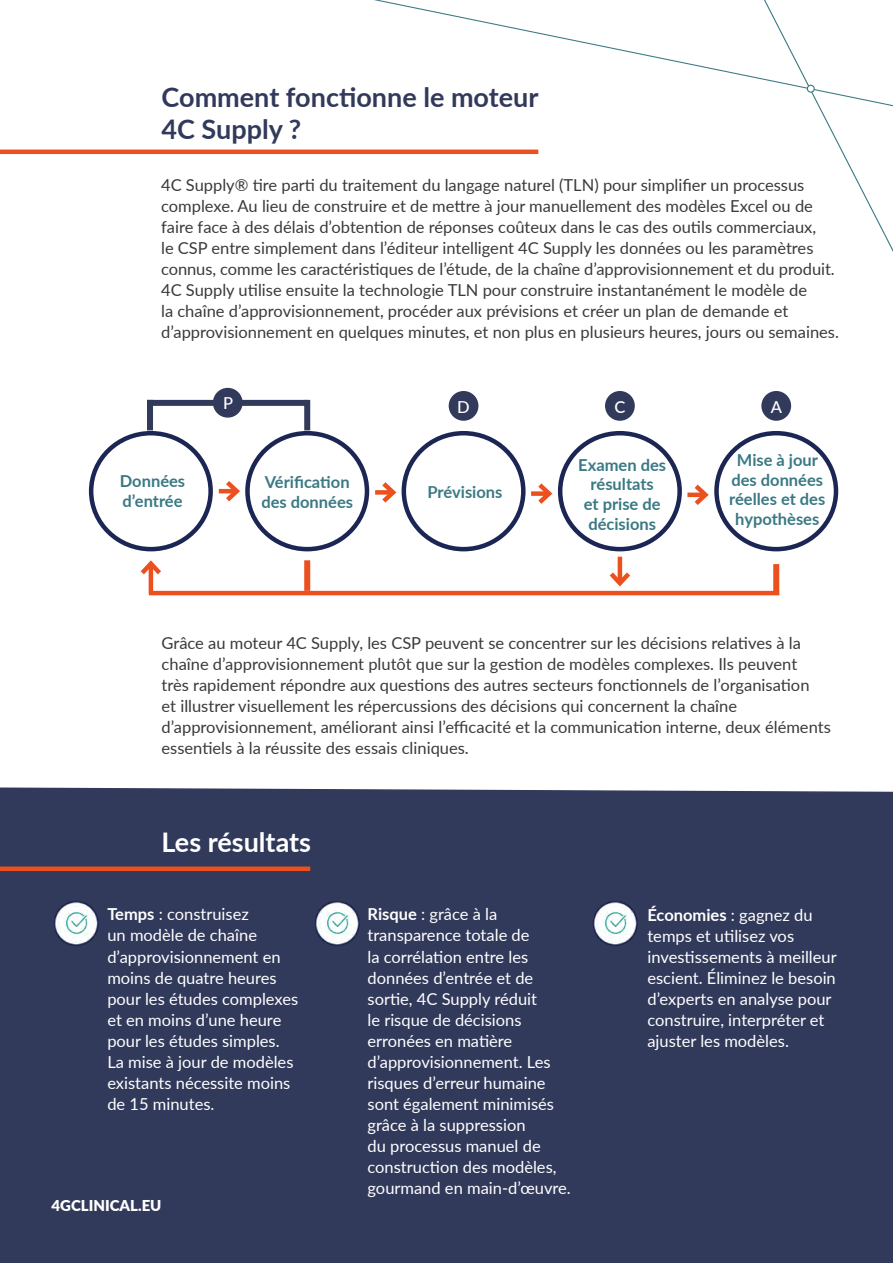
<style>
.page{position:relative;width:893px;height:1263px;background:#fff}
.page>*{position:absolute;margin:0;border:0;box-sizing:border-box;transform-origin:0 0}
.t1{font:700 27px/32.4px "Lato";color:#323a5b}
.t2{font:700 27px "Lato";color:#fff}
.t3{font:16.5px/21px "Lato";color:#393a39}
.t4{font:16.5px/21px "Lato";color:#fff}
.t5{font:700 16.5px/19.8px "Lato";color:#3a7984}
.t6{font:500 16.5px "Lato";color:#fff}
.t7{font:900 15px "Lato";color:#fff}
.s1{font-weight:700}
</style>
<div class="page">
<hr style="left:0;top:150px;width:538px;height:4px;background:#eb501e">
<div style="left:0;top:787px;width:893px;height:476px;background:#323a5b"></div>
<div style="left:0;top:866px;width:310px;height:5px;background:#eb501e"></div>
<svg style="left:374px;top:0;width:390px;height:80px"></svg>
<svg style="left:764px;top:0;width:129px;height:252px"></svg>
<div style="left:807px;top:85px;width:7px;height:7px;background:#fff;border-radius:50%"></div>
<div style="left:807px;top:85px;width:8px;height:8px;border:1px solid #3a7984;border-radius:50%"></div>
<div style="left:773px;top:564px;width:6px;height:31px;background:#eb501e"></div>
<div style="left:245px;top:431px;width:124px;height:120px;border:4px solid #1c2654;border-radius:50%"></div>
<div style="left:402px;top:431px;width:124px;height:120px;border:4px solid #1c2654;border-radius:50%"></div>
<div style="left:89px;top:431px;width:124px;height:120px;border:4px solid #1c2654;border-radius:50%"></div>
<div style="left:714px;top:431px;width:124px;height:120px;border:4px solid #1c2654;border-radius:50%"></div>
<div style="left:558px;top:431px;width:124px;height:120px;border:4px solid #1c2654;border-radius:50%"></div>
<hr style="left:149px;top:591px;width:630px;height:4px;background:#eb501e">
<hr style="left:618px;top:557px;width:4px;height:26px;background:#eb501e">
<svg style="left:609px;top:568px;width:21px;height:19px"></svg>
<div style="left:304px;top:560px;width:6px;height:31px;background:#eb501e"></div>
<hr style="left:149px;top:564px;width:4px;height:30px;background:#eb501e">
<svg style="left:140px;top:560px;width:21px;height:19px"></svg>
<hr style="left:219px;top:489px;width:18px;height:4px;background:#eb501e">
<svg style="left:221px;top:481px;width:19px;height:21px"></svg>
<div style="left:375px;top:490px;width:18px;height:5px;background:#eb501e"></div>
<svg style="left:377px;top:482px;width:20px;height:21px"></svg>
<div style="left:531px;top:491px;width:18px;height:5px;background:#eb501e"></div>
<svg style="left:533px;top:483px;width:20px;height:21px"></svg>
<svg style="left:687px;top:493px;width:3px;height:4px"></svg>
<svg style="left:690px;top:484px;width:19px;height:21px"></svg>
<div style="left:147px;top:400px;width:6px;height:30px;background:#323a5b"></div>
<div style="left:304px;top:400px;width:6px;height:30px;background:#323a5b"></div>
<div style="left:147px;top:400px;width:160px;height:6px;background:#323a5b"></div>
<div style="left:214px;top:389px;width:28px;height:28px;background:#323a5b;border-radius:50%"></div>
<div style="left:213px;top:388px;width:30px;height:30px;border:2px solid #323a5b;border-radius:50%"></div>
<div style="left:449px;top:392px;width:29px;height:28px;background:#323a5b;border-radius:50%"></div>
<div style="left:449px;top:391px;width:29px;height:30px;border:2px solid #323a5b;border-radius:50%"></div>
<div style="left:606px;top:392px;width:28px;height:28px;background:#323a5b;border-radius:50%"></div>
<div style="left:605px;top:391px;width:30px;height:30px;border:2px solid #323a5b;border-radius:50%"></div>
<div style="left:762px;top:392px;width:28px;height:28px;background:#323a5b;border-radius:50%"></div>
<div style="left:761px;top:391px;width:30px;height:30px;border:2px solid #323a5b;border-radius:50%"></div>
<img style="left:51px;top:898px;width:49px;height:49px">
<img style="left:312px;top:898px;width:49px;height:49px">
<img style="left:590px;top:898px;width:49px;height:49px">
<h1 class="t1" style="left:162px;top:80px;width:378px">Comment fonctionne le moteur<br>4C Supply ?</h1>
<p class="t3" style="left:161px;top:174px;width:679px">4C Supply® tire parti du traitement du langage naturel (TLN) pour simplifier un processus complexe. Au lieu de construire et de mettre à jour manuellement des modèles Excel ou de faire face à des délais d’obtention de réponses coûteux dans le cas des outils commerciaux,<br>le CSP entre simplement dans l’éditeur intelligent 4C Supply les données ou les paramètres connus, comme les caractéristiques de l’étude, de la chaîne d’approvisionnement et du produit.<br>4C Supply utilise ensuite la technologie TLN pour construire instantanément le modèle de<br>la chaîne d’approvisionnement, procéder aux prévisions et créer un plan de demande et d’approvisionnement en quelques minutes, et non plus en plusieurs heures, jours ou semaines.</p>
<p class="t6" style="left:223px;top:391px;width:11px">P</p>
<p class="t6" style="left:457px;top:395px;width:14px">D</p>
<p class="t6" style="left:614px;top:395px;width:12px">C</p>
<p class="t6" style="left:771px;top:395px;width:13px">A</p>
<p class="t5" style="left:120px;top:470px;width:67px">Données d’entrée</p>
<p class="t5" style="left:261px;top:471px;width:93px">Vérification des données</p>
<p class="t5" style="left:428px;top:481px;width:76px">Prévisions</p>
<p class="t5" style="left:578px;top:454px;width:89px;text-align:center">Examen des résultats<br>et prise de décisions</p>
<p class="t5" style="left:729px;top:449px;width:98px;text-align:center">Mise à jour des données réelles et des hypothèses</p>
<p class="t3" style="left:162px;top:631px;width:671px">Grâce au moteur 4C Supply, les CSP peuvent se concentrer sur les décisions relatives à la chaîne d’approvisionnement plutôt que sur la gestion de modèles complexes. Ils peuvent<br>très rapidement répondre aux questions des autres secteurs fonctionnels de l’organisation<br>et illustrer visuellement les répercussions des décisions qui concernent la chaîne d’approvisionnement, améliorant ainsi l’efficacité et la communication interne, deux éléments essentiels à la réussite des essais cliniques.</p>
<h1 class="t2" style="left:162px;top:822px;width:151px">Les résultats</h1>
<p class="t4" style="left:107px;top:903px;width:192px"><span class="s1">Temps</span> : construisez<br>un modèle de chaîne d’approvisionnement en moins de quatre heures pour les études complexes et en moins d’une heure pour les études simples.<br>La mise à jour de modèles existants nécessite moins de 15 minutes.</p>
<p class="t7" style="left:51px;top:1194px;width:111px">4GCLINICAL.EU</p>
<p class="t4" style="left:367px;top:903px;width:205px"><span class="s1">Risque</span> : grâce à la transparence totale de<br>la corrélation entre les données d’entrée et de sortie, 4C Supply réduit<br>le risque de décisions erronées en matière d’approvisionnement. Les risques d’erreur humaine sont également minimisés grâce à la suppression<br>du processus manuel de construction des modèles, gourmand en main-d’œuvre.</p>
<p class="t4" style="left:647px;top:903px;width:191px"><span class="s1">Économies</span> : gagnez du temps et utilisez vos investissements à meilleur escient. Éliminez le besoin d’experts en analyse pour construire, interpréter et ajuster les modèles.</p>
</div>
